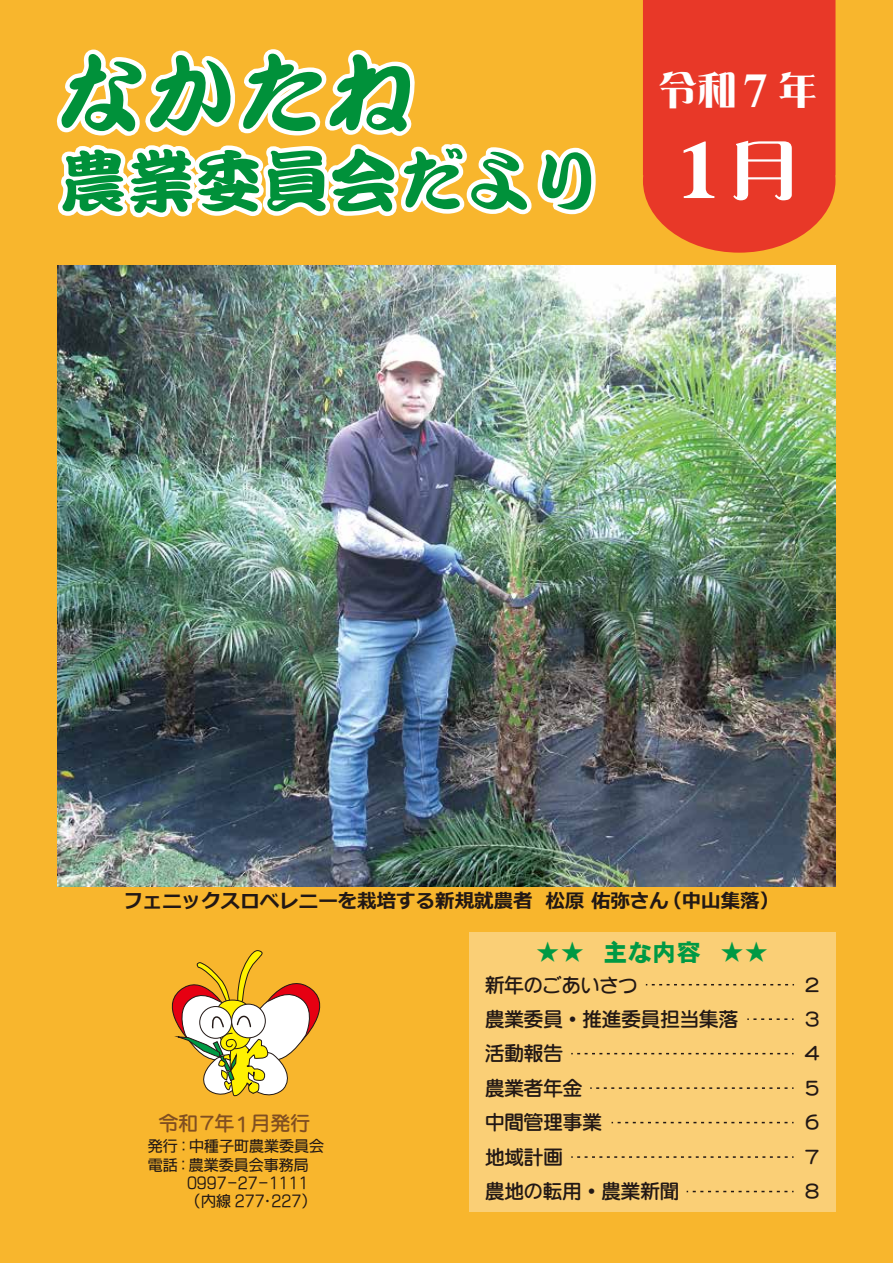
<style>
.page{position:relative;width:893px;height:1263px;background:#f8b62d}
.page>*{position:absolute;margin:0;border:0;box-sizing:border-box;transform-origin:0 0}
.t1{font:italic 90.3px "DF Kan Tei Ryu XB WIN RKSJ H";color:#094}
.t2{font:76.35px "DF Lei Ga So W9 WINP RKSJ H";color:#fff}
.t3{font:67.5px "DF Kan Tei Ryu XB WIN RKSJ H";color:#094}
.t4{font:39px "DF Lei Ga So W9 WINP RKSJ H";color:#fff}
.t5{font:24px "FGP Heisei Kaku Gothic W9";color:#094}
.t6{font:19.5px/34.5px "FGP Maru Gothic Ca B";color:#221815}
.t7{font:700 19.5px "Meiryo";color:#221815}
.t8{font:19.5px "FGP Maru Gothic Ca B";letter-spacing:.02em;color:#804f21}
.t9{font:15px "FGP Kaku Gothic Ca M";color:#221815}
.s1{font-size:45px}
.s2{font-size:63.75px}
.s3{font-size:21px}
</style>
<div class="page">
<svg style="left:56px;top:49px;width:540px;height:169px"></svg>
<div style="left:643px;top:0;width:192px;height:253px;background:#e83828"></div>
<svg style="left:171px;top:950px;width:150px;height:147px"></svg>
<div style="left:469px;top:933px;width:366px;height:279px;background:#facf76"></div>
<svg style="left:646px;top:984px;width:148px;height:1px"></svg>
<svg style="left:571px;top:1053px;width:223px;height:1px"></svg>
<svg style="left:590px;top:1087px;width:204px;height:2px"></svg>
<svg style="left:612px;top:1122px;width:182px;height:1px"></svg>
<svg style="left:571px;top:1156px;width:223px;height:2px"></svg>
<svg style="left:747px;top:1018px;width:47px;height:2px"></svg>
<svg style="left:687px;top:1191px;width:107px;height:1px"></svg>
<img style="left:57px;top:266px;width:778px;height:620px">
<p class="t1" style="left:52px;top:48px;width:379px">なかたね</p>
<p class="t3" style="left:60px;top:147px;width:542px">農業委員会だより</p>
<p class="t4" style="left:658px;top:70px;width:160px">令和<span class="s1">７</span>年</p>
<p class="t2" style="left:661px;top:132px;width:135px">１<span class="s2">月</span></p>
<p class="t7" style="left:124px;top:887px;width:657px">フェニックスロベレニーを栽培する新規就農者 松原 佑弥さん（中山集落）</p>
<p class="t8" style="left:159px;top:1113px;width:153px">令和７年<span class="s3">１</span>月発行</p>
<p class="t9" style="left:148px;top:1139px;width:178px">発行：中種子町農業委員会</p>
<p class="t9" style="left:148px;top:1157px;width:163px">電話：農業委員会事務局</p>
<p class="t9" style="left:187px;top:1175px;width:123px">0997-27-1111</p>
<p class="t9" style="left:194px;top:1193px;width:117px">（内線 277・227）</p>
<p class="t5" style="left:536px;top:940px;width:234px">★★　主な内容　★★</p>
<p class="t6" style="left:485px;top:967px;width:255px">新年のごあいさつ<br>農業委員・推進委員担当集落活動報告<br>農業者年金<br>中間管理事業<br>地域計画<br>農地の転用・農業新聞</p>
<p class="t6" style="left:805px;top:967px;width:17px;text-align:justify">２<br>３<br>４<br>５<br>６<br>７<br>８</p>
</div>
